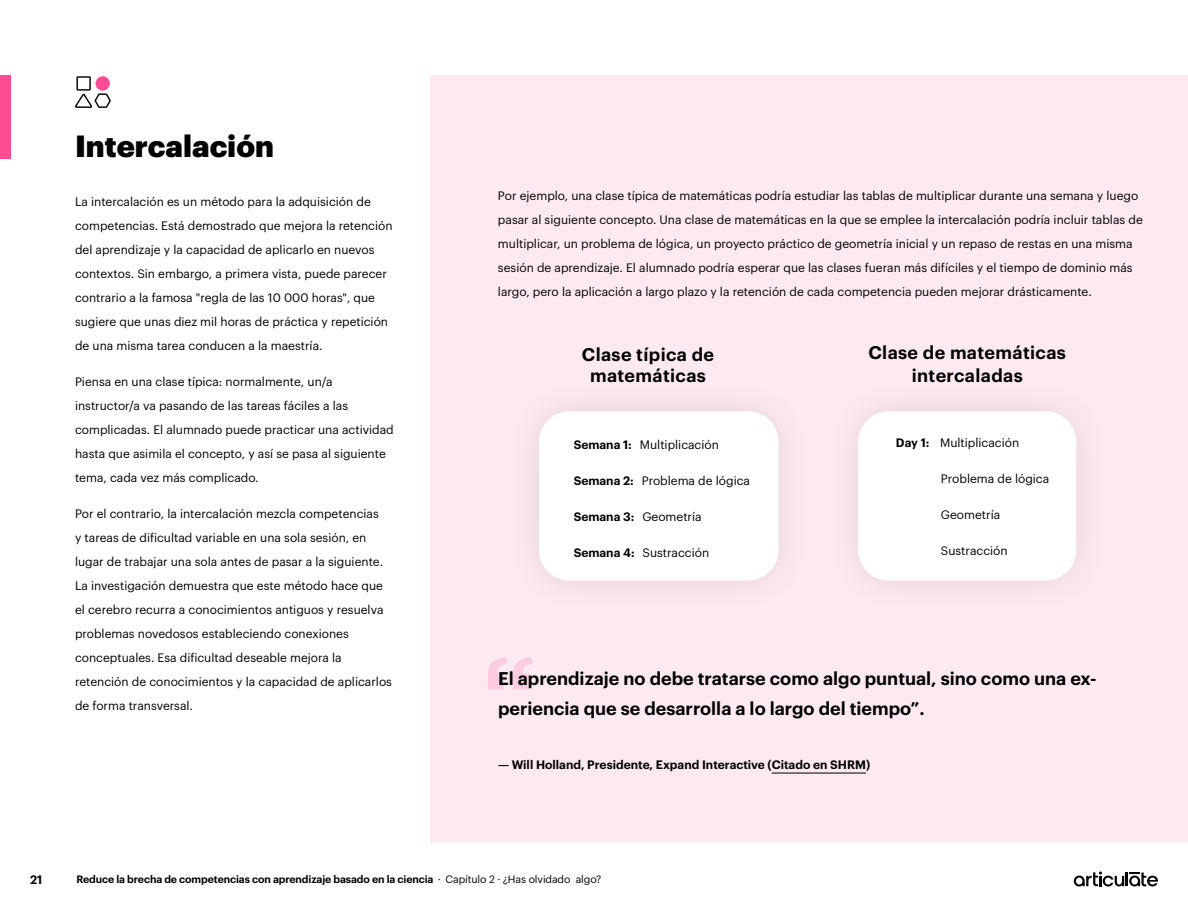
<style>
.page{position:relative;width:1188px;height:918px;background:#fff}
.page>*{position:absolute;margin:0;border:0;box-sizing:border-box;transform-origin:0 0}
.t1{font:700 97.5px "Gotham S Sm";color:#fccde0}
.t2{font:900 30px "Graphik";color:#000}
.t3{font:600 18px/30px "Graphik";color:#000}
.t4{font:600 18px/21px "Graphik";letter-spacing:.02em;color:#000;text-align:center}
.t5{font:12px/24px "Graphik";color:#000}
.t6{font:600 12px "Graphik";color:#000}
.t7{font:600 10.5px "Graphik";letter-spacing:-.01em;color:#000}
.s1{font-weight:600}
.s2{font-weight:400}
</style>
<div class="page">
<svg style="left:1074px;top:872px;width:84px;height:14px"></svg>
<div style="left:431px;top:75px;width:757px;height:768px;background:#fde9f1"></div>
<div style="left:0;top:75px;width:10px;height:84px;background:#ff4c93"></div>
<div style="left:539px;top:411px;width:240px;height:170px;background:#fff;border-radius:30px"></div>
<div style="left:858px;top:411px;width:218px;height:170px;background:#fff;border-radius:30px"></div>
<hr style="left:772px;top:773px;width:94px;height:1px;background:#000">
<svg style="left:75px;top:76px;width:36px;height:32px"></svg>
<h2 class="t2" style="left:75px;top:123px;width:200px">Intercalación</h2>
<p class="t5" style="left:75px;top:189px;width:319px">La intercalación es un método para la adquisición de competencias. Está demostrado que mejora la retención del aprendizaje y la capacidad de aplicarlo en nuevos contextos. Sin embargo, a primera vista, puede parecer contrario a la famosa "regla de las 10 000 horas", que sugiere que unas diez mil horas de práctica y repetición de una misma tarea conducen a la maestría.</p>
<p class="t5" style="left:75px;top:369px;width:320px">Piensa en una clase típica: normalmente, un/a instructor/a va pasando de las tareas fáciles a las complicadas. El alumnado puede practicar una actividad hasta que asimila el concepto, y así se pasa al siguiente tema, cada vez más complicado.</p>
<p class="t5" style="left:75px;top:501px;width:319px">Por el contrario, la intercalación mezcla competencias<br>y tareas de dificultad variable en una sola sesión, en lugar de trabajar una sola antes de pasar a la siguiente.<br>La investigación demuestra que este método hace que el cerebro recurra a conocimientos antiguos y resuelva problemas novedosos estableciendo conexiones conceptuales. Esa dificultad deseable mejora la retención de conocimientos y la capacidad de aplicarlos de forma transversal.</p>
<p class="t5" style="left:498px;top:183px;width:646px">Por ejemplo, una clase típica de matemáticas podría estudiar las tablas de multiplicar durante una semana y luego pasar al siguiente concepto. Una clase de matemáticas en la que se emplee la intercalación podría incluir tablas de multiplicar, un problema de lógica, un proyecto práctico de geometría inicial y un repaso de restas en una misma sesión de aprendizaje. El alumnado podría esperar que las clases fueran más difíciles y el tiempo de dominio más largo, pero la aplicación a largo plazo y la retención de cada competencia pueden mejorar drásticamente.</p>
<h3 class="t4" style="left:582px;top:342px;width:134px">Clase típica de matemáticas</h3>
<p class="t5" style="left:574px;top:432px;width:147px"><span class="s1">Semana 1:</span> Multiplicación</p>
<p class="t5" style="left:574px;top:468px;width:178px"><span class="s1">Semana 2:</span> Problema de lógica</p>
<p class="t5" style="left:574px;top:504px;width:129px"><span class="s1">Semana 3:</span> Geometría</p>
<p class="t5" style="left:574px;top:540px;width:137px"><span class="s1">Semana 4:</span> Sustracción</p>
<h3 class="t4" style="left:868px;top:340px;width:199px;line-height:22.5px">Clase de matemáticas intercaladas</h3>
<p class="t5" style="left:896px;top:429px;width:125px"><span class="s1">Day 1:</span> Multiplicación</p>
<p class="t5" style="left:941px;top:465px;width:110px">Problema de lógica</p>
<p class="t5" style="left:941px;top:501px;width:61px">Geometría</p>
<p class="t5" style="left:941px;top:537px;width:68px">Sustracción</p>
<h1 class="t1" style="left:482px;top:626px;width:56px">“</h1>
<h3 class="t3" style="left:498px;top:662px;width:600px">El aprendizaje no debe tratarse como algo puntual, sino como una ex&shy;periencia que se desarrolla a lo largo del tiempo”.</h3>
<p class="t6" style="left:498px;top:756px;width:374px">— Will Holland, Presidente, Expand Interactive (Citado en SHRM)</p>
<p class="t6" style="left:30px;top:871px;width:14px">21</p>
<p class="t7" style="left:76px;top:871px;width:526px">Reduce la brecha de competencias con aprendizaje basado en la ciencia <span class="s2">· Capítulo 2 · ¿Has olvidado algo?</span></p>
</div>
